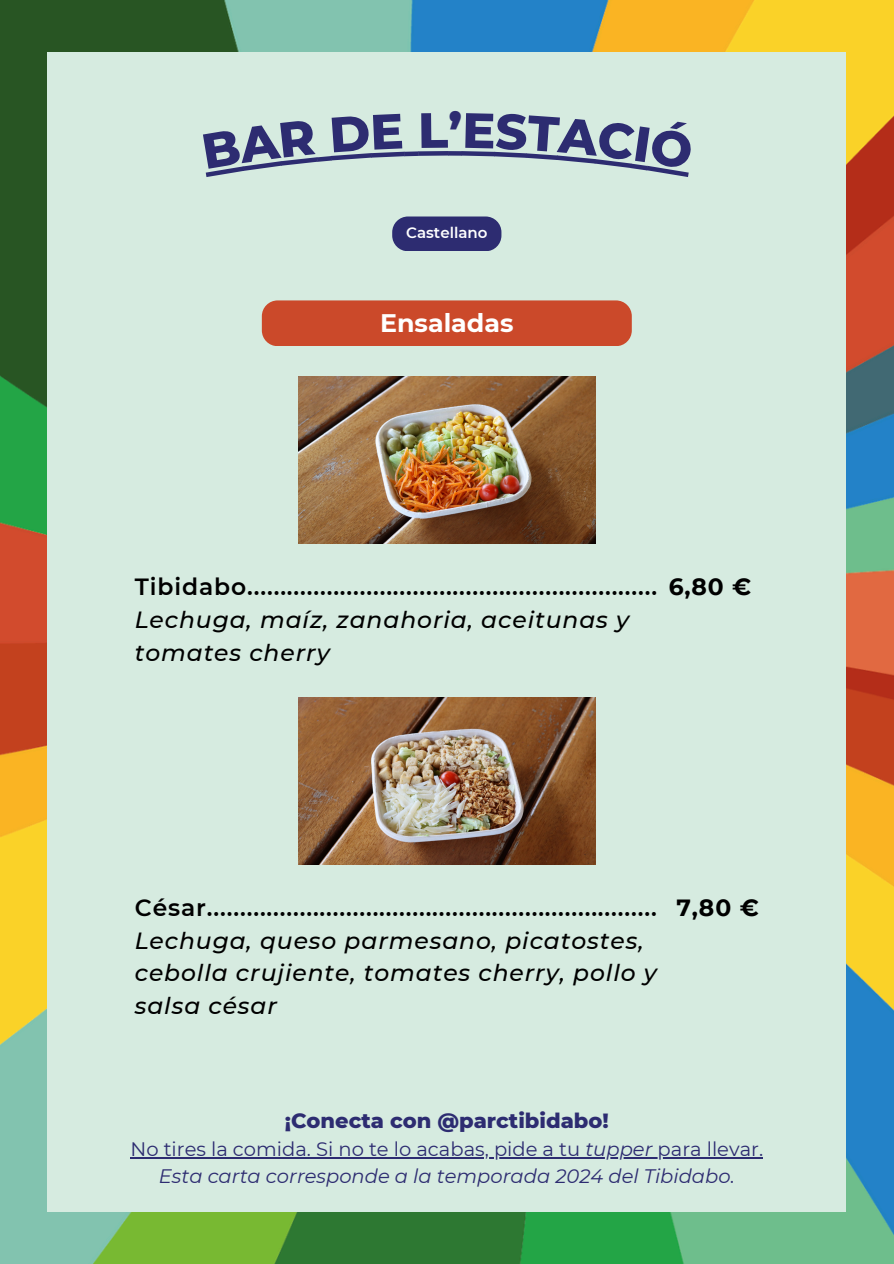
<style>
.page{position:relative;width:894px;height:1264px;background:#fff}
.page>*{position:absolute;margin:0;border:0;box-sizing:border-box;transform-origin:0 0}
.t1{font:800 49.5px "Montserrat";color:#2d2c71}
.t2{font:700 25.35px "Montserrat";color:#fff}
.t3{font:600 23.4px "Montserrat";letter-spacing:.04em;color:#000}
.t4{font:italic 500 23.4px/32.7px "Montserrat";letter-spacing:.04em;color:#000}
.t5{font:700 23.4px "Montserrat";color:#000}
.t6{font:800 21px "Montserrat";color:#2d2c71}
.t7{font:italic 19.5px/27px "Montserrat";color:#2d2c71;text-align:center}
.t8{font:600 15px "Montserrat";color:#fff}
.s1{font-style:normal}
</style>
<div class="page">
<img style="left:0;top:0;width:893px;height:1263px">
<div style="left:48px;top:52px;width:797px;height:1159px;background:#d6ebe0"></div>
<div style="left:404px;top:151px;width:14px;height:5px;background:#2d2c71"></div>
<div style="left:418px;top:151px;width:30px;height:5px;background:#2d2c71"></div>
<div style="left:448px;top:151px;width:14px;height:5px;background:#2d2c71"></div>
<div style="left:262px;top:300px;width:369px;height:46px;background:#cb492a;border-radius:16px"></div>
<img style="left:298px;top:376px;width:297px;height:167px">
<img style="left:298px;top:697px;width:297px;height:167px">
<div style="left:392px;top:216px;width:109px;height:35px;background:#2d2c71;border-radius:16px"></div>
<hr style="left:130px;top:1156px;width:455px;height:2px;background:#2d2c71">
<hr style="left:585px;top:1156px;width:67px;height:2px;background:#2d2c71">
<hr style="left:652px;top:1156px;width:111px;height:2px;background:#2d2c71">
<svg style="left:205px;top:151px;width:199px;height:26px"></svg>
<svg style="left:461px;top:151px;width:228px;height:26px"></svg>
<h2 class="t1" style="left:448px;top:100px;width:16px">’</h2>
<p class="t8" style="left:406px;top:223px;width:83px">Castellano</p>
<p class="t2" style="left:380px;top:307px;width:135px">Ensaladas</p>
<p class="t3" style="left:135px;top:572px;width:524px">Tibidabo..............................................................</p>
<p class="t4" style="left:135px;top:603px;width:496px">Lechuga, maíz, zanahoria, aceitunas y tomates cherry</p>
<p class="t5" style="left:668px;top:572px;width:84px">6,80 €</p>
<p class="t3" style="left:135px;top:893px;width:523px">César....................................................................</p>
<p class="t4" style="left:135px;top:924px;width:523px">Lechuga, queso parmesano, picatostes, cebolla crujiente, tomates cherry, pollo y salsa césar</p>
<p class="t5" style="left:676px;top:893px;width:84px">7,80 €</p>
<p class="t6" style="left:285px;top:1107px;width:325px">¡Conecta con @parctibidabo!</p>
<p class="t7" style="left:130px;top:1135px;width:634px"><span class="s1">No tires la comida. Si no te lo acabas, pide a tu</span> tupper <span class="s1">para llevar.<br></span>Esta carta corresponde a la temporada 2024 del Tibidabo.</p>
</div>
